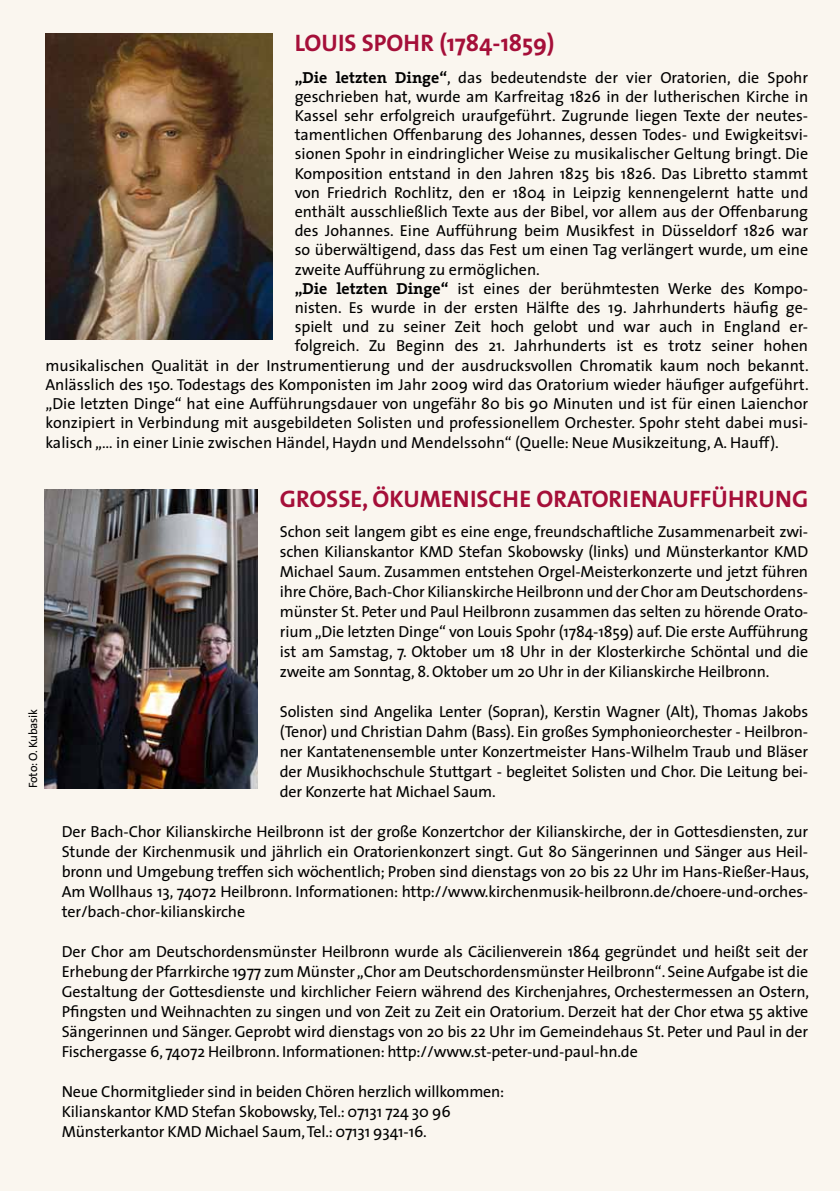
<style>
.page{position:relative;width:840px;height:1191px;background:#fff}
.page>*{position:absolute;margin:0;border:0;box-sizing:border-box;transform-origin:0 0}
.t1{font:700 24px "The Sans";color:#a50f39}
.t2{font:16px/20px "The Sans";color:#000;text-align:justify}
.t3{font:12px "The Sans";letter-spacing:-.01em;color:#000}
.s1{font-family:"The Serif";font-weight:700}
</style>
<div class="page">
<div style="left:0;top:0;width:839px;height:1191px;background:#faf6ef"></div>
<img style="left:45px;top:33px;width:227px;height:306px">
<img style="left:45px;top:489px;width:212px;height:299px">
<h1 class="t1" style="left:294px;top:23px;width:261px">LOUIS SPOHR (1784-1859)</h1>
<p class="t2" style="left:294px;top:67px;width:514px"><span class="s1">„Die letzten Dinge“</span>, das bedeutendste der vier Oratorien, die Spohr</p>
<p class="t2" style="left:294px;top:86px;width:515px">geschrieben hat, wurde am Karfreitag 1826 in der lutherischen Kirche in</p>
<p class="t2" style="left:294px;top:105px;width:514px">Kassel sehr erfolgreich uraufgeführt. Zugrunde liegen Texte der neutes-</p>
<p class="t2" style="left:294px;top:124px;width:514px">tamentlichen Offenbarung des Johannes, dessen Todes- und Ewigkeitsvi-</p>
<p class="t2" style="left:294px;top:143px;width:514px">sionen Spohr in eindringlicher Weise zu musikalischer Geltung bringt. Die</p>
<p class="t2" style="left:294px;top:163px;width:514px">Komposition entstand in den Jahren 1825 bis 1826. Das Libretto stammt</p>
<p class="t2" style="left:294px;top:182px;width:514px">von Friedrich Rochlitz, den er 1804 in Leipzig kennengelernt hatte und</p>
<p class="t2" style="left:294px;top:201px;width:514px">enthält ausschließlich Texte aus der Bibel, vor allem aus der Offenbarung</p>
<p class="t2" style="left:294px;top:220px;width:514px">des Johannes. Eine Aufführung beim Musikfest in Düsseldorf 1826 war</p>
<p class="t2" style="left:294px;top:239px;width:514px">so überwältigend, dass das Fest um einen Tag verlängert wurde, um eine</p>
<p class="t2" style="left:294px;top:259px;width:246px">zweite Aufführung zu ermöglichen.</p>
<p class="t2" style="left:294px;top:278px;width:514px"><span class="s1">„Die letzten Dinge“</span> ist eines der berühmtesten Werke des Kompo-</p>
<p class="t2" style="left:294px;top:297px;width:514px">nisten. Es wurde in der ersten Hälfte des 19. Jahrhunderts häufig ge-</p>
<p class="t2" style="left:294px;top:316px;width:514px">spielt und zu seiner Zeit hoch gelobt und war auch in England er-</p>
<p class="t2" style="left:294px;top:335px;width:514px">folgreich. Zu Beginn des 21. Jahrhunderts ist es trotz seiner hohen</p>
<p class="t2" style="left:45px;top:355px;width:764px">musikalischen Qualität in der Instrumentierung und der ausdrucksvollen Chromatik kaum noch bekannt.</p>
<p class="t2" style="left:45px;top:374px;width:764px">Anlässlich des 150. Todestags des Komponisten im Jahr 2009 wird das Oratorium wieder häufiger aufgeführt.</p>
<p class="t2" style="left:45px;top:393px;width:763px">„Die letzten Dinge“ hat eine Aufführungsdauer von ungefähr 80 bis 90 Minuten und ist für einen Laienchor</p>
<p class="t2" style="left:45px;top:412px;width:763px">konzipiert in Verbindung mit ausgebildeten Solisten und professionellem Orchester. Spohr steht dabei musi-</p>
<p class="t2" style="left:45px;top:431px;width:734px">kalisch „… in einer Linie zwischen Händel, Haydn und Mendelssohn“ (Quelle: Neue Musikzeitung, A. Hauff).</p>
<p class="t3" style="left:23px;top:788px;width:81px;rotate:-90deg">Foto: O. Kubasik</p>
<h1 class="t1" style="left:279px;top:478px;width:527px">GROSSE, ÖKUMENISCHE ORATORIENAUFFÜHRUNG</h1>
<p class="t2" style="left:279px;top:521px;width:529px">Schon seit langem gibt es eine enge, freundschaftliche Zusammenarbeit zwi&shy;schen Kilianskantor KMD Stefan Skobowsky (links) und Münsterkantor KMD Michael Saum. Zusammen entstehen Orgel-Meisterkonzerte und jetzt führen ihre Chöre, Bach-Chor Kilianskirche Heilbronn und der Chor am Deutschordens&shy;münster St. Peter und Paul Heilbronn zusammen das selten zu hörende Orato&shy;rium „Die letzten Dinge“ von Louis Spohr (1784-1859) auf. Die erste Aufführung ist am Samstag, 7. Oktober um 18 Uhr in der Klosterkirche Schöntal und die zweite am Sonntag, 8. Oktober um 20 Uhr in der Kilianskirche Heilbronn.</p>
<p class="t2" style="left:279px;top:701px;width:529px">Solisten sind Angelika Lenter (Sopran), Kerstin Wagner (Alt), Thomas Jakobs (Tenor) und Christian Dahm (Bass). Ein großes Symphonieorchester - Heilbron&shy;ner Kantatenensemble unter Konzertmeister Hans-Wilhelm Traub und Bläser der Musikhochschule Stuttgart - begleitet Solisten und Chor. Die Leitung bei&shy;der Konzerte hat Michael Saum.</p>
<p class="t2" style="left:62px;top:821px;width:748px">Der Bach-Chor Kilianskirche Heilbronn ist der große Konzertchor der Kilianskirche, der in Gottesdiensten, zur Stunde der Kirchenmusik und jährlich ein Oratorienkonzert singt. Gut 80 Sängerinnen und Sänger aus Heil&shy;bronn und Umgebung treffen sich wöchentlich; Proben sind dienstags von 20 bis 22 Uhr im Hans-Rießer-Haus, Am Wollhaus 13, 74072 Heilbronn. Informationen: http://www.kirchenmusik-heilbronn.de/choere-und-orches&shy;ter/bach-chor-kilianskirche</p>
<p class="t2" style="left:62px;top:941px;width:748px">Der Chor am Deutschordensmünster Heilbronn wurde als Cäcilienverein 1864 gegründet und heißt seit der Erhebung der Pfarrkirche 1977 zum Münster „Chor am Deutschordensmünster Heilbronn“. Seine Aufgabe ist die Gestaltung der Gottesdienste und kirchlicher Feiern während des Kirchenjahres, Orchestermessen an Ostern, Pfingsten und Weihnachten zu singen und von Zeit zu Zeit ein Oratorium. Derzeit hat der Chor etwa 55 aktive Sängerinnen und Sänger. Geprobt wird dienstags von 20 bis 22 Uhr im Gemeindehaus St. Peter und Paul in der Fischergasse 6, 74072 Heilbronn. Informationen: http://www.st-peter-und-paul-hn.de</p>
<p class="t2" style="left:62px;top:1081px;width:444px;text-align:left">Neue Chormitglieder sind in beiden Chören herzlich willkommen:<br>Kilianskantor KMD Stefan Skobowsky, Tel.: 07131 724 30 96<br>Münsterkantor KMD Michael Saum, Tel.: 07131 9341-16.</p>
</div>
